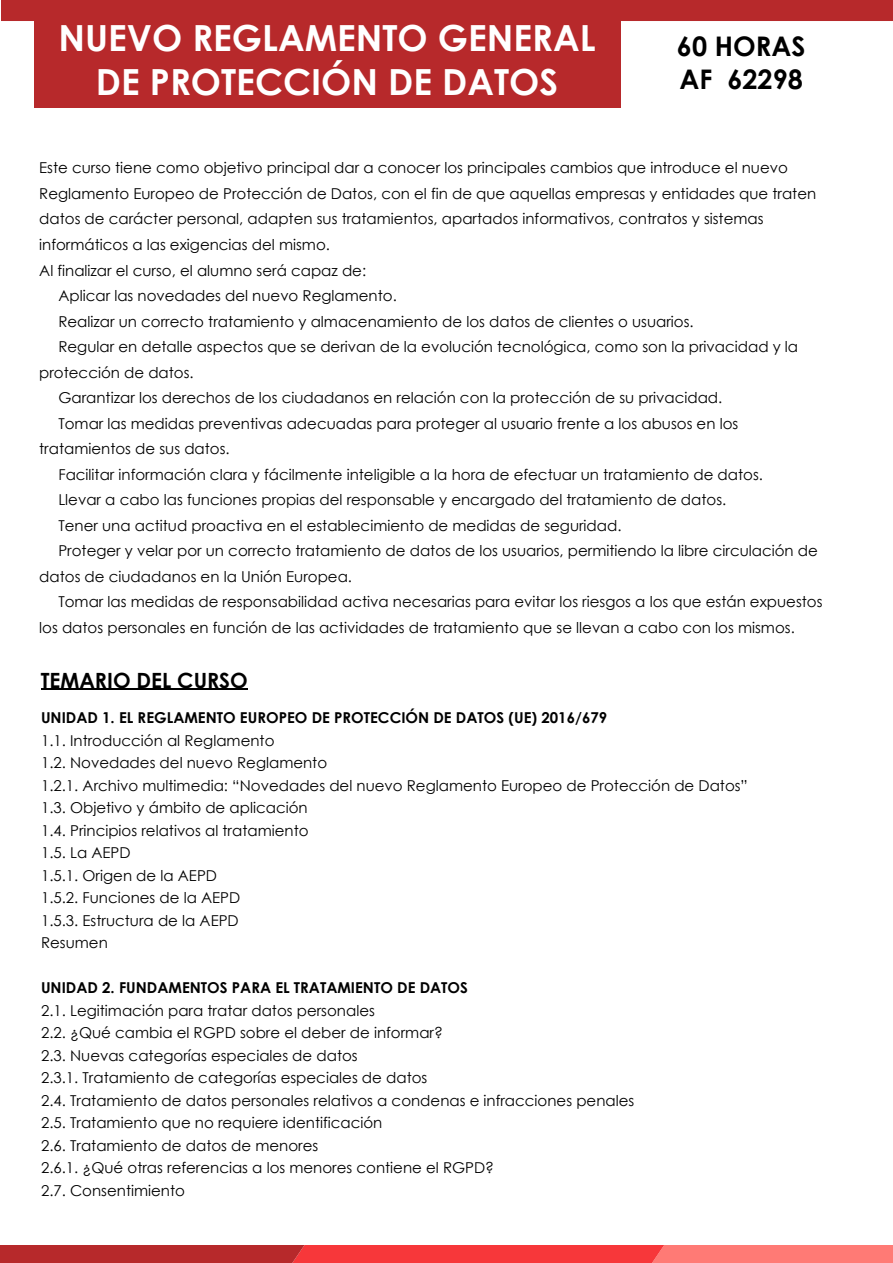
<style>
.page{position:relative;width:893px;height:1263px;background:#fff}
.page>*{position:absolute;margin:0;border:0;box-sizing:border-box;transform-origin:0 0}
.t1{font:700 36px/43.2px "Century Gothic";color:#fff;text-align:center}
.t2{font:700 27px/32.4px "Century Gothic";color:#000}
.t3{font:700 21px "Century Gothic";color:#000}
.t4{font:15px/22.5px "Century Gothic";color:#000}
.t5{font:700 15px "Century Gothic";color:#000}
</style>
<div class="page">
<div style="left:1px;top:0;width:892px;height:21px;background:#b7292b"></div>
<div style="left:34px;top:0;width:586px;height:107px;background:#b7292b"></div>
<svg style="left:0;top:1245px;width:893px;height:18px;background:#e34444"></svg>
<hr style="left:41px;top:688px;width:206px;height:2px;background:#000">
<h1 class="t1" style="left:58px;top:15px;width:539px">NUEVO REGLAMENTO GENERAL<br>DE PROTECCIÓN DE DATOS</h1>
<h2 class="t2" style="left:677px;top:29px;width:130px">60 HORAS<br>AF: 62298</h2>
<p class="t4" style="left:39px;top:157px;width:750px">Este curso tiene como objetivo principal dar a conocer los principales cambios que introduce el nuevo</p>
<p class="t4" style="left:39px;top:182px;width:778px">Reglamento Europeo de Protección de Datos, con el fin de que aquellas empresas y entidades que traten</p>
<p class="t4" style="left:39px;top:208px;width:726px">datos de carácter personal, adapten sus tratamientos, apartados informativos, contratos y sistemas</p>
<p class="t4" style="left:39px;top:233px;width:292px">informáticos a las exigencias del mismo.</p>
<p class="t4" style="left:39px;top:259px;width:328px">Al finalizar el curso, el alumno será capaz de:</p>
<p class="t4" style="left:58px;top:284px;width:340px">Aplicar las novedades del nuevo Reglamento.</p>
<p class="t4" style="left:58px;top:310px;width:637px">Realizar un correcto tratamiento y almacenamiento de los datos de clientes o usuarios.</p>
<p class="t4" style="left:58px;top:335px;width:741px">Regular en detalle aspectos que se derivan de la evolución tecnológica, como son la privacidad y la</p>
<p class="t4" style="left:39px;top:361px;width:156px">protección de datos.</p>
<p class="t4" style="left:58px;top:386px;width:665px">Garantizar los derechos de los ciudadanos en relación con la protección de su privacidad.</p>
<p class="t4" style="left:58px;top:412px;width:681px">Tomar las medidas preventivas adecuadas para proteger al usuario frente a los abusos en los</p>
<p class="t4" style="left:39px;top:437px;width:192px">tratamientos de sus datos.</p>
<p class="t4" style="left:58px;top:463px;width:706px">Facilitar información clara y fácilmente inteligible a la hora de efectuar un tratamiento de datos.</p>
<p class="t4" style="left:58px;top:488px;width:669px">Llevar a cabo las funciones propias del responsable y encargado del tratamiento de datos.</p>
<p class="t4" style="left:58px;top:514px;width:565px">Tener una actitud proactiva en el establecimiento de medidas de seguridad.</p>
<p class="t4" style="left:58px;top:539px;width:761px">Proteger y velar por un correcto tratamiento de datos de los usuarios, permitiendo la libre circulación de</p>
<p class="t4" style="left:39px;top:565px;width:314px">datos de ciudadanos en la Unión Europea.</p>
<p class="t4" style="left:58px;top:590px;width:766px">Tomar las medidas de responsabilidad activa necesarias para evitar los riesgos a los que están expuestos</p>
<p class="t4" style="left:39px;top:616px;width:757px">los datos personales en función de las actividades de tratamiento que se llevan a cabo con los mismos.</p>
<h3 class="t3" style="left:41px;top:664px;width:209px">TEMARIO DEL CURSO</h3>
<p class="t5" style="left:41px;top:706px;width:568px">UNIDAD 1. EL REGLAMENTO EUROPEO DE PROTECCIÓN DE DATOS (UE) 2016/679</p>
<p class="t4" style="left:41px;top:729px;width:708px">1.1. Introducción al Reglamento<br>1.2. Novedades del nuevo Reglamento<br>1.2.1. Archivo multimedia: “Novedades del nuevo Reglamento Europeo de Protección de Datos” 1.3. Objetivo y ámbito de aplicación<br>1.4. Principios relativos al tratamiento<br>1.5. La AEPD<br>1.5.1. Origen de la AEPD<br>1.5.2. Funciones de la AEPD<br>1.5.3. Estructura de la AEPD<br>Resumen</p>
<p class="t5" style="left:41px;top:976px;width:428px">UNIDAD 2. FUNDAMENTOS PARA EL TRATAMIENTO DE DATOS</p>
<p class="t4" style="left:41px;top:999px;width:595px">2.1. Legitimación para tratar datos personales<br>2.2. ¿Qué cambia el RGPD sobre el deber de informar?<br>2.3. Nuevas categorías especiales de datos<br>2.3.1. Tratamiento de categorías especiales de datos<br>2.4. Tratamiento de datos personales relativos a condenas e infracciones penales 2.5. Tratamiento que no requiere identificación<br>2.6. Tratamiento de datos de menores<br>2.6.1. ¿Qué otras referencias a los menores contiene el RGPD?<br>2.7. Consentimiento</p>
</div>
